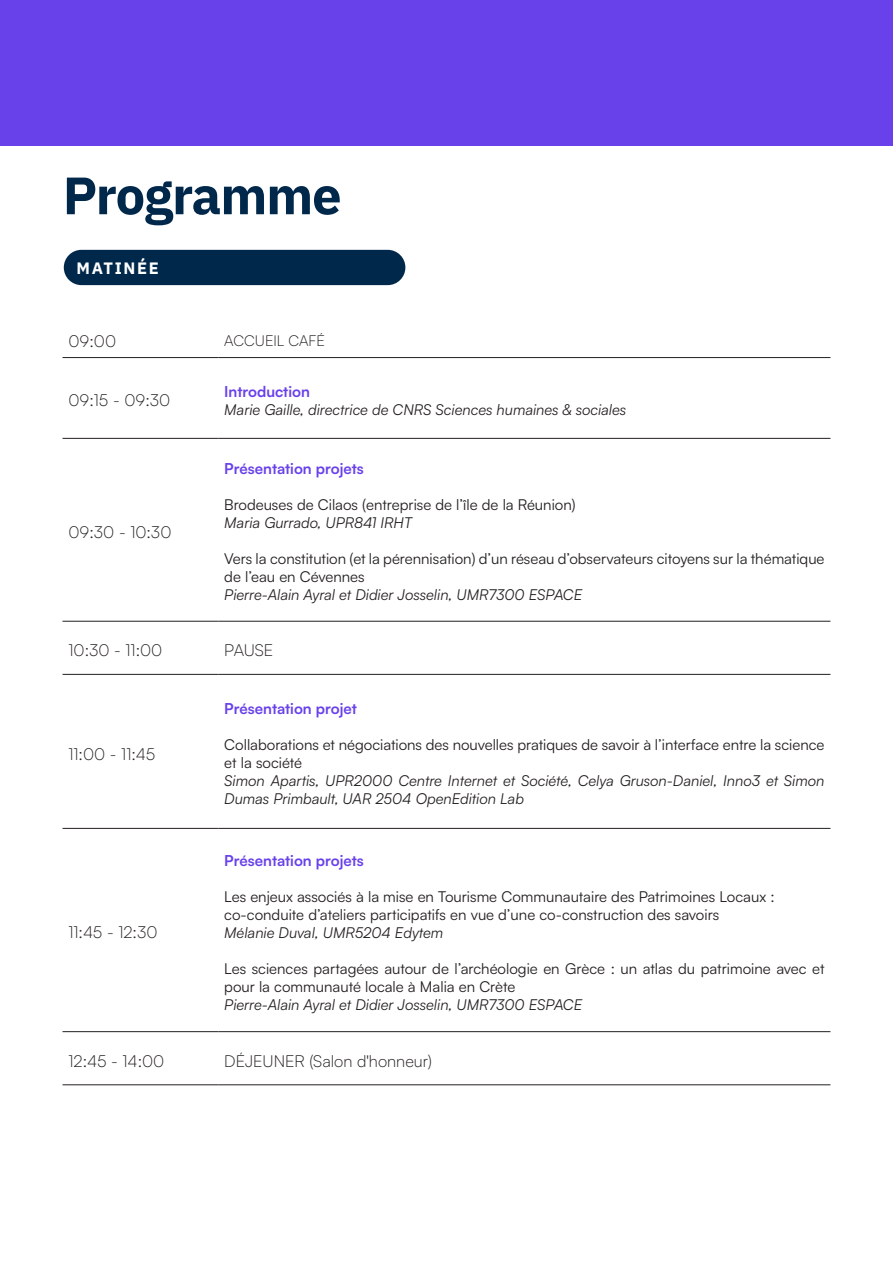
<style>
.page{position:relative;width:893px;height:1263px;background:#fff}
.page>*{position:absolute;margin:0;border:0;box-sizing:border-box;transform-origin:0 0}
.Titre_1{font:700 52.5px "IBM Plex Sans";letter-spacing:-.02em;color:#00284b}
.t1{font:300 16.5px "Satoshi";color:#231f20}
.Titre_cartouche_encadré{font:700 16.5px "IBM Plex Sans";letter-spacing:.1em;color:#fff}
.t2{font:15px/18px "Satoshi";color:#231f20}
.t3{font:italic 15px/18px "Satoshi";color:#231f20}
.t4{font:700 15px "Satoshi";color:#6941eb}
.t5{font:300 15px "Satoshi";color:#231f20}
</style>
<div class="page">
<div style="left:0;top:0;width:893px;height:146px;background:#6941eb"></div>
<div style="left:64px;top:250px;width:341px;height:35px;background:#00284b;border-radius:18px"></div>
<hr style="left:63px;top:357px;width:155px;height:1px;background:#231f20">
<hr style="left:63px;top:438px;width:155px;height:1px;background:#231f20">
<hr style="left:63px;top:621px;width:155px;height:1px;background:#231f20">
<hr style="left:63px;top:674px;width:155px;height:1px;background:#231f20">
<hr style="left:63px;top:828px;width:155px;height:1px;background:#231f20">
<hr style="left:63px;top:1031px;width:155px;height:1px;background:#231f20">
<hr style="left:63px;top:1084px;width:155px;height:1px;background:#231f20">
<hr style="left:218px;top:357px;width:612px;height:1px;background:#231f20">
<hr style="left:218px;top:438px;width:612px;height:1px;background:#231f20">
<hr style="left:218px;top:828px;width:612px;height:1px;background:#231f20">
<hr style="left:218px;top:621px;width:612px;height:1px;background:#231f20">
<hr style="left:218px;top:674px;width:612px;height:1px;background:#231f20">
<hr style="left:218px;top:1031px;width:612px;height:1px;background:#231f20">
<hr style="left:218px;top:1084px;width:612px;height:1px;background:#231f20">
<p class="Titre_1" style="left:63px;top:154px;width:280px">Programme</p>
<p class="Titre_cartouche_encadré" style="left:77px;top:255px;width:84px">MATINÉE</p>
<p class="t1" style="left:69px;top:330px;width:49px">09:00</p>
<p class="t5" style="left:224px;top:331px;width:102px">ACCUEIL CAFÉ</p>
<p class="t1" style="left:69px;top:390px;width:103px">09:15 - 09:30</p>
<p class="t1" style="left:69px;top:522px;width:104px">09:30 - 10:30</p>
<p class="t4" style="left:224px;top:380px;width:87px">Introduction</p>
<p class="t3" style="left:224px;top:399px;width:403px">Marie Gaille, directrice de CNRS Sciences humaines &amp; sociales</p>
<p class="t4" style="left:224px;top:458px;width:141px">Présentation projets</p>
<p class="t2" style="left:224px;top:495px;width:353px">Brodeuses de Cilaos (entreprise de l’île de la Réunion)</p>
<p class="t3" style="left:224px;top:513px;width:189px">Maria Gurrado, UPR841 IRHT</p>
<p class="t2" style="left:224px;top:549px;width:602px">Vers la constitution (et la pérennisation) d’un réseau d’observateurs citoyens sur la thématique de l’eau en Cévennes</p>
<p class="t3" style="left:224px;top:585px;width:359px">Pierre-Alain Ayral et Didier Josselin, UMR7300 ESPACE</p>
<p class="t1" style="left:69px;top:640px;width:95px">10:30 - 11:00</p>
<p class="t1" style="left:224px;top:640px;width:51px">PAUSE</p>
<p class="t1" style="left:69px;top:743px;width:88px">11:00 - 11:45</p>
<p class="t1" style="left:69px;top:922px;width:90px">11:45 - 12:30</p>
<p class="t4" style="left:224px;top:698px;width:134px">Présentation projet</p>
<p class="t2" style="left:224px;top:735px;width:602px">Collaborations et négociations des nouvelles pratiques de savoir à l’interface entre la science et la société</p>
<p class="t3" style="left:224px;top:771px;width:602px">Simon Apartis, UPR2000 Centre Internet et Société, Celya Gruson-Daniel, Inno3 et Simon<br>Dumas Primbault, UAR 2504 OpenEdition Lab</p>
<p class="t4" style="left:224px;top:849px;width:141px">Présentation projets</p>
<p class="t2" style="left:224px;top:886px;width:552px">Les enjeux associés à la mise en Tourisme Communautaire des Patrimoines Locaux :</p>
<p class="t2" style="left:224px;top:904px;width:497px">co-conduite d’ateliers participatifs en vue d’une co-construction des savoirs</p>
<p class="t3" style="left:224px;top:922px;width:221px">Mélanie Duval, UMR5204 Edytem</p>
<p class="t2" style="left:224px;top:958px;width:602px">Les sciences partagées autour de l’archéologie en Grèce : un atlas du patrimoine avec et pour la communauté locale à Malia en Crète</p>
<p class="t3" style="left:224px;top:994px;width:359px">Pierre-Alain Ayral et Didier Josselin, UMR7300 ESPACE</p>
<p class="t1" style="left:69px;top:1050px;width:97px">12:45 - 14:00</p>
<p class="t1" style="left:224px;top:1050px;width:209px">DÉJEUNER (Salon d'honneur)</p>
</div>
